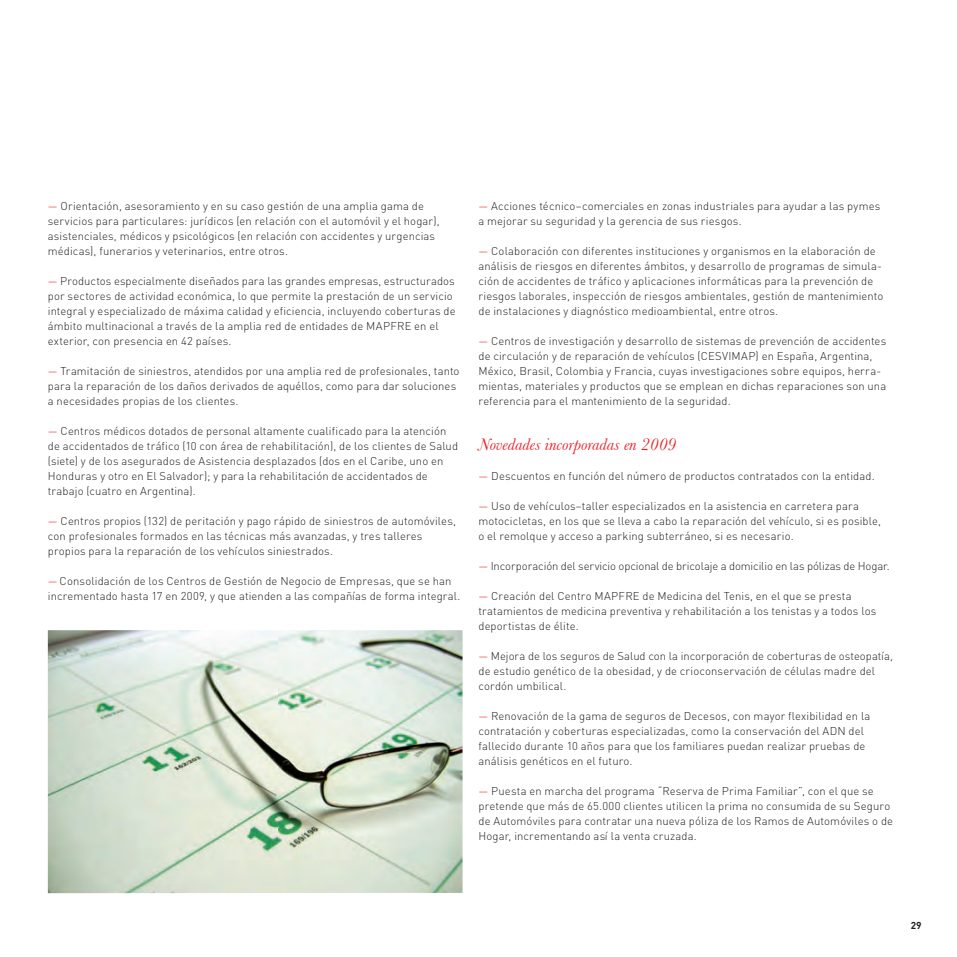
<style>
.page{position:relative;width:957px;height:957px;background:#fff}
.page>*{position:absolute;margin:0;border:0;box-sizing:border-box;transform-origin:0 0}
.t1{font:italic 17.5px "Baskerville";color:#ee1d23}
.t2{font:300 11.25px/15px "DIN";letter-spacing:.01em;color:#231f20}
.t3{font:300 11.25px "DIN";letter-spacing:-.01em;color:#231f20}
.t4{font:700 10px "DIN";color:#231f20}
.s1{color:#ee1d23}
</style>
<div class="page">
<img style="left:48px;top:630px;width:414px;height:263px">
<p class="t2" style="left:48px;top:198px;width:393px"><span class="s1">—</span> Orientación, asesoramiento y en su caso gestión de una amplia gama de servicios para particulares: jurídicos (en relación con el automóvil y el hogar), asistenciales, médicos y psicológicos (en relación con accidentes y urgencias médicas), funerarios y veterinarios, entre otros.</p>
<p class="t2" style="left:48px;top:273px;width:409px"><span class="s1">—</span> Productos especialmente diseñados para las grandes empresas, estructurados por sectores de actividad económica, lo que permite la prestación de un servicio integral y especializado de máxima calidad y eficiencia, incluyendo coberturas de ámbito multinacional a través de la amplia red de entidades de MAPFRE en el exterior, con presencia en 42 países.</p>
<p class="t2" style="left:48px;top:363px;width:413px"><span class="s1">—</span> Tramitación de siniestros, atendidos por una amplia red de profesionales, tanto para la reparación de los daños derivados de aquéllos, como para dar soluciones a necesidades propias de los clientes.</p>
<p class="t2" style="left:48px;top:423px;width:412px"><span class="s1">—</span> Centros médicos dotados de personal altamente cualificado para la atención de accidentados de tráfico (10 con área de rehabilitación), de los clientes de Salud (siete) y de los asegurados de Asistencia desplazados (dos en el Caribe, uno en Honduras y otro en El Salvador); y para la rehabilitación de accidentados de trabajo (cuatro en Argentina).</p>
<p class="t2" style="left:48px;top:513px;width:410px"><span class="s1">—</span> Centros propios (132) de peritación y pago rápido de siniestros de automóviles, con profesionales formados en las técnicas más avanzadas, y tres talleres propios para la reparación de los vehículos siniestrados.</p>
<p class="t2" style="left:48px;top:573px;width:414px"><span class="s1">—</span> Consolidación de los Centros de Gestión de Negocio de Empresas, que se han incrementado hasta 17 en 2009, y que atienden a las compañías de forma integral.</p>
<p class="t2" style="left:478px;top:198px;width:403px"><span class="s1">—</span> Acciones técnico–comerciales en zonas industriales para ayudar a las pymes a mejorar su seguridad y la gerencia de sus riesgos.</p>
<p class="t2" style="left:478px;top:243px;width:406px"><span class="s1">—</span> Colaboración con diferentes instituciones y organismos en la elaboración de análisis de riesgos en diferentes ámbitos, y desarrollo de programas de simula&shy;ción de accidentes de tráfico y aplicaciones informáticas para la prevención de riesgos laborales, inspección de riesgos ambientales, gestión de mantenimiento de instalaciones y diagnóstico medioambiental, entre otros.</p>
<p class="t2" style="left:478px;top:333px;width:409px"><span class="s1">—</span> Centros de investigación y desarrollo de sistemas de prevención de accidentes de circulación y de reparación de vehículos (CESVIMAP) en España, Argentina, México, Brasil, Colombia y Francia, cuyas investigaciones sobre equipos, herra&shy;mientas, materiales y productos que se emplean en dichas reparaciones son una referencia para el mantenimiento de la seguridad.</p>
<h1 class="t1" style="left:478px;top:434px;width:199px">Novedades incorporadas en 2009</h1>
<p class="t2" style="left:478px;top:468px;width:398px"><span class="s1">—</span> Descuentos en función del número de productos contratados con la entidad.</p>
<p class="t2" style="left:478px;top:498px;width:404px"><span class="s1">—</span> Uso de vehículos–taller especializados en la asistencia en carretera para motocicletas, en los que se lleva a cabo la reparación del vehículo, si es posible, o el remolque y acceso a parking subterráneo, si es necesario.</p>
<p class="t3" style="left:478px;top:559px;width:413px"><span class="s1">—</span> Incorporación del servicio opcional de bricolaje a domicilio en las pólizas de Hogar.</p>
<p class="t2" style="left:478px;top:588px;width:399px"><span class="s1">—</span> Creación del Centro MAPFRE de Medicina del Tenis, en el que se presta tratamientos de medicina preventiva y rehabilitación a los tenistas y a todos los deportistas de élite.</p>
<p class="t2" style="left:478px;top:648px;width:416px"><span class="s1">—</span> Mejora de los seguros de Salud con la incorporación de coberturas de osteopatía, de estudio genético de la obesidad, y de crioconservación de células madre del cordón umbilical.</p>
<p class="t2" style="left:478px;top:708px;width:393px"><span class="s1">—</span> Renovación de la gama de seguros de Decesos, con mayor flexibilidad en la contratación y coberturas especializadas, como la conservación del ADN del fallecido durante 10 años para que los familiares puedan realizar pruebas de análisis genéticos en el futuro.</p>
<p class="t2" style="left:478px;top:783px;width:416px"><span class="s1">—</span> Puesta en marcha del programa “Reserva de Prima Familiar”, con el que se pretende que más de 65.000 clientes utilicen la prima no consumida de su Seguro de Automóviles para contratar una nueva póliza de los Ramos de Automóviles o de Hogar, incrementando así la venta cruzada.</p>
<p class="t4" style="left:910px;top:919px;width:12px">29</p>
</div>
